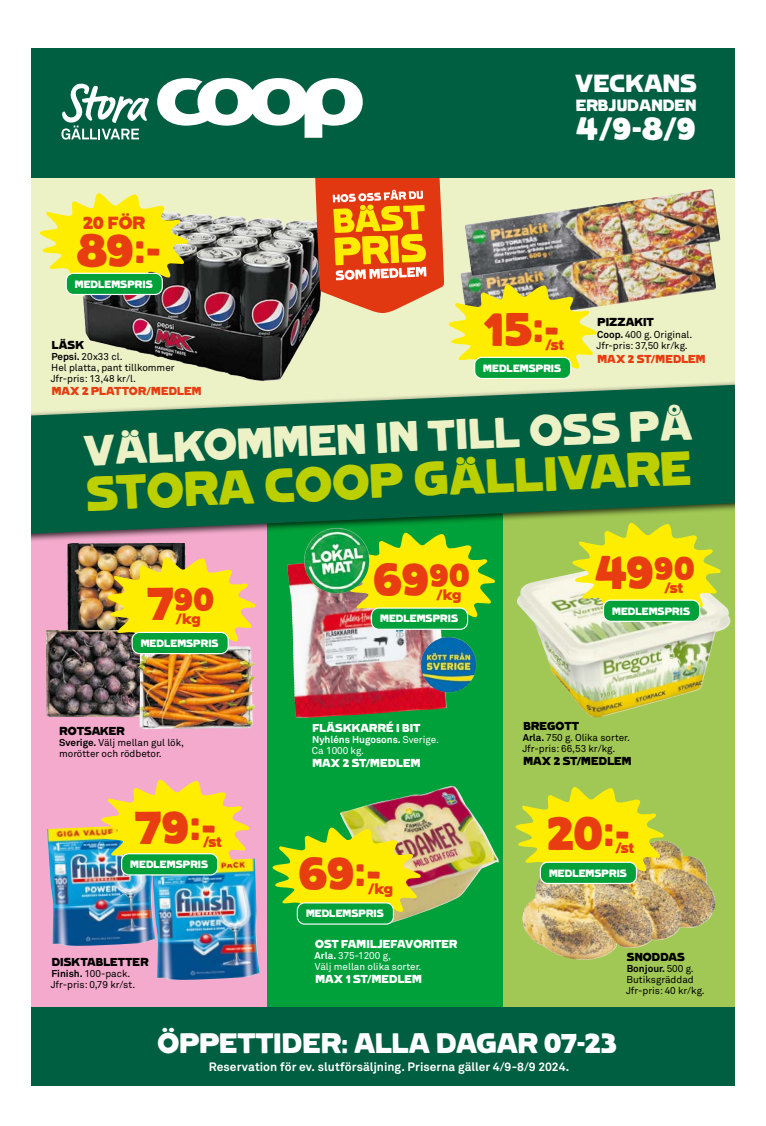
<style>
.page{position:relative;width:766px;height:1126px;background:#fff}
.page>*{position:absolute;margin:0;border:0;box-sizing:border-box;transform-origin:0 0}
.t1{font:45.9px "Coop New";color:#bccf00}
.t2{font:45.7px "Coop New";letter-spacing:-.03em;color:#e73d11}
.t3{font:41px "Coop New";color:#edf1c6}
.t4{font:32px "Coop New";color:#e73d11}
.t5{font:31.3px "Coop New";color:#fff}
.t6{font:27px "Coop New";letter-spacing:-.01em;color:#fff}
.t7{font:24.1px "Coop New";color:#e73d11}
.t8{font:23.7px "Coop New";color:#fff}
.t9{font:16.9px "Coop New";color:#e73d11}
.t10{font:15.6px "Coop New";color:#fff}
.t11{font:700 12px "Akkurat";letter-spacing:.005em;color:#fff}
.t12{font:11px "Coop New";color:#000}
.t13{font:11px "Coop New";letter-spacing:.005em;color:#fff}
.t14{font:11px "Coop New";letter-spacing:.005em;color:#e73d11}
.t15{font:10.1px "Coop New";color:#fff}
.t16{font:9.9px/11px "Akkurat";color:#000}
.t17{font:9.9px/11px "Akkurat";color:#fff}
.s1{font-weight:700}
.s2{font-size:45.7px}
.s3{font-size:24.1px}
</style>
<div class="page">
<div style="left:31px;top:48px;width:703px;height:402px;background:#edf1c6"></div>
<svg style="left:502px;top:544px;width:232px;height:463px;fill:#a1c854"></svg>
<img style="left:31px;top:544px;width:236px;height:463px">
<div style="left:267px;top:422px;width:235px;height:593px;background:#00a13a"></div>
<div style="left:31px;top:1007px;width:703px;height:79px;background:#005f40"></div>
<div style="left:31px;top:379px;width:703px;height:165px;background:#000;opacity:.75"></div>
<svg style="left:31px;top:385px;width:703px;height:149px;fill:#005f40"></svg>
<img style="left:287px;top:563px;width:150px;height:120px">
<img style="left:516px;top:556px;width:214px;height:161px">
<img style="left:47px;top:824px;width:104px;height:121px">
<img style="left:151px;top:858px;width:108px;height:121px">
<img style="left:340px;top:786px;width:159px;height:127px">
<img style="left:597px;top:276px;width:119px;height:31px">
<img style="left:597px;top:189px;width:123px;height:87px">
<svg style="left:346px;top:532px;width:149px;height:99px"></svg>
<div style="left:371px;top:608px;width:96px;height:21px;background:#00a13a;border-radius:7px"></div>
<div style="left:371px;top:607px;width:97px;height:22px;border:1px solid #fff;border-radius:7px"></div>
<svg style="left:515px;top:786px;width:149px;height:99px"></svg>
<svg style="left:272px;top:827px;width:149px;height:98px"></svg>
<div style="left:297px;top:902px;width:96px;height:22px;background:#00a13a;border-radius:7px"></div>
<div style="left:297px;top:902px;width:97px;height:22px;border:1px solid #fff;border-radius:7px"></div>
<div style="left:540px;top:862px;width:96px;height:21px;background:#00a13a;border-radius:7px"></div>
<div style="left:539px;top:861px;width:98px;height:23px;border:1px solid #fff;border-radius:7px"></div>
<svg style="left:572px;top:522px;width:149px;height:99px"></svg>
<img style="left:86px;top:542px;width:85px;height:1px">
<img style="left:46px;top:629px;width:86px;height:88px">
<img style="left:137px;top:655px;width:37px;height:74px">
<img style="left:56px;top:214px;width:290px;height:175px">
<svg style="left:101px;top:779px;width:149px;height:99px"></svg>
<div style="left:122px;top:853px;width:96px;height:21px;background:#00a13a;border-radius:7px"></div>
<div style="left:121px;top:853px;width:97px;height:22px;border:1px solid #fff;border-radius:7px"></div>
<img style="left:107px;top:556px;width:149px;height:99px">
<div style="left:132px;top:632px;width:96px;height:21px;background:#00a13a;border-radius:7px"></div>
<div style="left:131px;top:631px;width:98px;height:23px;border:1px solid #fff;border-radius:7px"></div>
<img style="left:419px;top:635px;width:58px;height:58px">
<svg style="left:40px;top:193px;width:149px;height:99px"></svg>
<div style="left:66px;top:273px;width:96px;height:21px;background:#00a13a;border-radius:7px"></div>
<div style="left:66px;top:273px;width:97px;height:22px;border:1px solid #fff;border-radius:7px"></div>
<div style="left:603px;top:600px;width:96px;height:21px;background:#00a13a;border-radius:7px"></div>
<div style="left:602px;top:599px;width:98px;height:23px;border:1px solid #fff;border-radius:7px"></div>
<img style="left:299px;top:519px;width:73px;height:93px">
<svg style="left:315px;top:178px;width:282px;height:205px"></svg>
<div style="left:31px;top:48px;width:703px;height:130px;background:#005f40"></div>
<svg style="left:157px;top:78px;width:205px;height:60px"></svg>
<svg style="left:61px;top:83px;width:88px;height:57px"></svg>
<h3 class="t9" style="left:83px;top:212px;width:63px">20 FÖR</h3>
<h2 class="t2" style="left:77px;top:223px;width:85px">89:-</h2>
<p class="t15" style="left:75px;top:278px;width:79px">MEDLEMSPRIS</p>
<p class="t12" style="left:52px;top:338px;width:34px">LÄSK</p>
<p class="t16" style="left:51px;top:351px;width:125px"><span class="s1">Pepsi.</span> 20x33 cl.<br>Hel platta, pant tillkommer<br>Jfr-pris: 13,48 kr/l.</p>
<p class="t14" style="left:52px;top:385px;width:151px">MAX 2 PLATTOR/MEDLEM</p>
<h3 class="t8" style="left:575px;top:69px;width:123px">VECKANS</h3>
<h3 class="t10" style="left:575px;top:96px;width:122px">ERBJUDANDEN</h3>
<h3 class="t5" style="left:576px;top:110px;width:121px">4/9-8/9</h3>
<h2 class="t2" style="left:483px;top:302px;width:82px">15:-<sub>/st</sub></h2>
<p class="t15" style="left:483px;top:362px;width:79px">MEDLEMSPRIS</p>
<p class="t12" style="left:597px;top:316px;width:58px">PIZZAKIT</p>
<p class="t16" style="left:596px;top:329px;width:97px"><span class="s1">Coop.</span> 400 g. Original.<br>Jfr-pris: 37,50 kr/kg.</p>
<p class="t14" style="left:597px;top:352px;width:109px">MAX 2 ST/MEDLEM</p>
<h3 class="t3" style="left:82px;top:429px;width:610px;rotate:-3deg">VÄLKOMMEN IN TILL OSS PÅ</h3>
<h1 class="t1" style="left:85px;top:469px;width:607px;rotate:-3deg">STORA COOP GÄLLIVARE</h1>
<h3 class="t4" style="left:147px;top:580px;width:69px"><span class="s2">7</span>90</h3>
<p class="t15" style="left:141px;top:637px;width:79px">MEDLEMSPRIS</p>
<h3 class="t7" style="left:175px;top:600px;width:26px">/kg</h3>
<h2 class="t2" style="left:373px;top:551px;width:99px">69<sup>90</sup></h2>
<p class="t15" style="left:380px;top:612px;width:79px">MEDLEMSPRIS</p>
<h3 class="t7" style="left:436px;top:576px;width:26px">/kg</h3>
<h3 class="t7" style="left:595px;top:569px;width:101px"><sup>49</sup><sup>90</sup>/st</h3>
<p class="t15" style="left:612px;top:604px;width:79px">MEDLEMSPRIS</p>
<p class="t12" style="left:60px;top:724px;width:67px">ROTSAKER</p>
<p class="t16" style="left:59px;top:737px;width:126px"><span class="s1">Sverige.</span> Välj mellan gul lök, morötter och rödbetor.</p>
<p class="t13" style="left:312px;top:721px;width:109px">FLÄSKKARRÉ I BIT</p>
<p class="t17" style="left:312px;top:734px;width:128px"><span class="s1">Nyhléns Hugosons.</span> Sverige.<br>Ca 1000 kg.</p>
<p class="t13" style="left:312px;top:756px;width:109px">MAX 2 ST/MEDLEM</p>
<p class="t12" style="left:523px;top:719px;width:57px">BREGOTT</p>
<p class="t16" style="left:522px;top:732px;width:109px"><span class="s1">Arla.</span> 750 g. Olika sorter.<br>Jfr-pris: 66,53 kr/kg.</p>
<p class="t12" style="left:523px;top:754px;width:109px">MAX 2 ST/MEDLEM</p>
<h2 class="t2" style="left:135px;top:800px;width:89px">79:-<span class="s3">/st</span></h2>
<p class="t15" style="left:130px;top:858px;width:79px">MEDLEMSPRIS</p>
<h2 class="t2" style="left:298px;top:845px;width:96px">69:-<sub>/kg</sub></h2>
<h2 class="t2" style="left:547px;top:805px;width:88px">20:-<span class="s3">/st</span></h2>
<p class="t15" style="left:549px;top:866px;width:79px">MEDLEMSPRIS</p>
<p class="t15" style="left:306px;top:907px;width:79px">MEDLEMSPRIS</p>
<p class="t12" style="left:52px;top:954px;width:98px">DISKTABLETTER</p>
<p class="t16" style="left:51px;top:967px;width:86px"><span class="s1">Finish.</span> 100-pack.<br>Jfr-pris: 0,79 kr/st.</p>
<p class="t13" style="left:315px;top:937px;width:144px">OST FAMILJEFAVORITER</p>
<p class="t17" style="left:314px;top:950px;width:108px"><span class="s1">Arla.</span> 375-1200 g,<br>Välj mellan olika sorter.</p>
<p class="t13" style="left:315px;top:972px;width:108px">MAX 1 ST/MEDLEM</p>
<p class="t12" style="left:626px;top:950px;width:60px">SNODDAS</p>
<p class="t16" style="left:625px;top:963px;width:80px"><span class="s1">Bonjour.</span> 500 g.<br>Butiksgräddad<br>Jfr-pris: 40 kr/kg.</p>
<h3 class="t6" style="left:157px;top:1026px;width:461px">ÖPPETTIDER: ALLA DAGAR 07-23</h3>
<p class="t11" style="left:209px;top:1059px;width:362px">Reservation för ev. slutförsäljning. Priserna gäller 4/9-8/9 2024.</p>
</div>
